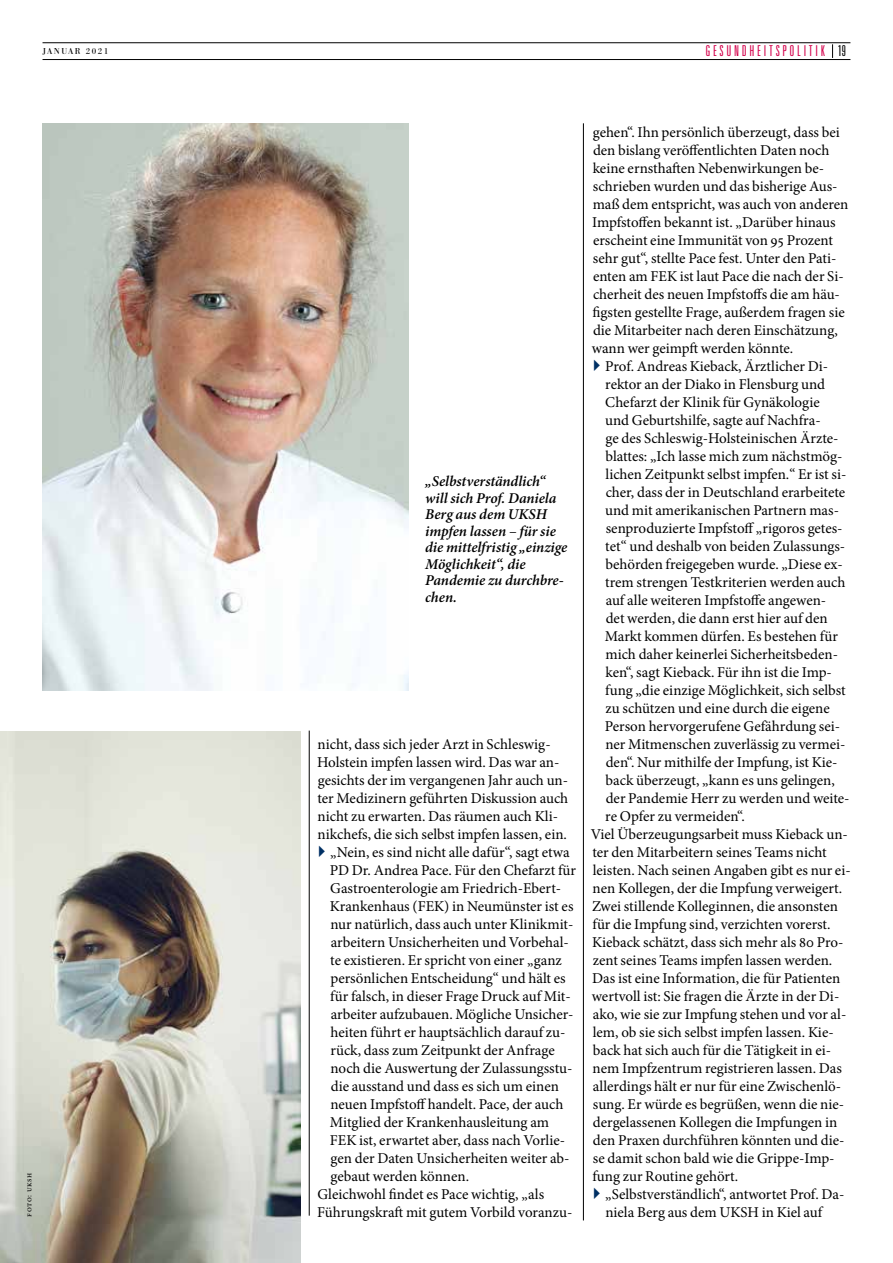
<style>
.page{position:relative;width:893px;height:1263px;background:#fff}
.page>*{position:absolute;margin:0;border:0;box-sizing:border-box;transform-origin:0 0}
.t1{font:15px/18px "Minion Pro";color:#000}
.t2{font:italic 600 15px/16.5px "Minion Pro";letter-spacing:-.005em;color:#000}
.t3{font:300 ultra-condensed 15px "Univers LT Std";letter-spacing:.18em;color:#d4004b}
.t4{font:9px "Bodoni URW";letter-spacing:.16em;color:#000}
.t5{font:8.25px "Minion Pro";letter-spacing:.065em;color:#000}
.s1{color:#000}
.s2{font-weight:400;font-style:normal}
</style>
<div class="page">
<hr style="left:43px;top:42px;width:807px;height:1px;background:#000">
<hr style="left:43px;top:59px;width:807px;height:1px;background:#000">
<svg style="left:832px;top:44px;width:1px;height:14px"></svg>
<hr style="left:309px;top:731px;width:1px;height:485px;background:#000">
<hr style="left:583px;top:123px;width:1px;height:1097px;background:#000">
<img style="left:43px;top:123px;width:365px;height:567px">
<img style="left:0;top:731px;width:300px;height:532px">
<p class="t4" style="left:43px;top:46px;width:67px">JANUAR 2021</p>
<p class="t5" style="left:23px;top:1217px;width:45px;rotate:-90deg">Foto: UkSH</p>
<p class="t3" style="left:705px;top:43px;width:142px">GESUNDHEITSPOLITIK <span class="s1">19</span></p>
<p class="t2" style="left:425px;top:473px;width:144px">„Selbstverständlich“ will sich Prof. Daniela<br>Berg aus dem UKSH impfen lassen <span class="s2">–</span> für sie die mittelfristig „einzige<br>Möglichkeit“, die<br>Pandemie zu durchbre&shy;chen.</p>
<p class="t1" style="left:318px;top:735px;width:235px">nicht, dass sich jeder Arzt in Schleswig-</p>
<p class="t1" style="left:317px;top:753px;width:244px">Holstein impfen lassen wird. Das war an-</p>
<p class="t1" style="left:318px;top:771px;width:252px">gesichts der im vergangenen Jahr auch un-</p>
<p class="t1" style="left:317px;top:789px;width:252px">ter Medizinern geführten Diskussion auch</p>
<p class="t1" style="left:318px;top:807px;width:242px">nicht zu erwarten. Das räumen auch Kli-</p>
<p class="t1" style="left:318px;top:825px;width:251px">nikchefs, die sich selbst impfen lassen, ein.</p>
<p class="t1" style="left:330px;top:843px;width:241px">„Nein, es sind nicht alle dafür“, sagt etwa</p>
<p class="t1" style="left:330px;top:861px;width:248px">PD Dr. Andrea Pace. Für den Chefarzt für</p>
<p class="t1" style="left:330px;top:879px;width:232px">Gastroenterologie am Friedrich-Ebert-</p>
<p class="t1" style="left:330px;top:897px;width:245px">Krankenhaus (FEK) in Neumünster ist es</p>
<p class="t1" style="left:330px;top:915px;width:245px">nur natürlich, dass auch unter Klinikmit-</p>
<p class="t1" style="left:331px;top:933px;width:240px">arbeitern Unsicherheiten und Vorbehal-</p>
<p class="t1" style="left:330px;top:951px;width:233px">te existieren. Er spricht von einer „ganz</p>
<p class="t1" style="left:330px;top:969px;width:237px">persönlichen Entscheidung“ und hält es</p>
<p class="t1" style="left:330px;top:987px;width:242px">für falsch, in dieser Frage Druck auf Mit-</p>
<p class="t1" style="left:331px;top:1005px;width:244px">arbeiter aufzubauen. Mögliche Unsicher-</p>
<p class="t1" style="left:331px;top:1023px;width:236px">heiten führt er hauptsächlich darauf zu-</p>
<p class="t1" style="left:330px;top:1041px;width:226px">rück, dass zum Zeitpunkt der Anfrage</p>
<p class="t1" style="left:330px;top:1059px;width:244px">noch die Auswertung der Zulassungsstu-</p>
<p class="t1" style="left:331px;top:1077px;width:230px">die ausstand und dass es sich um einen</p>
<p class="t1" style="left:330px;top:1095px;width:235px">neuen Impfstoff handelt. Pace, der auch</p>
<p class="t1" style="left:330px;top:1113px;width:221px">Mitglied der Krankenhausleitung am</p>
<p class="t1" style="left:330px;top:1131px;width:237px">FEK ist, erwartet aber, dass nach Vorlie-</p>
<p class="t1" style="left:331px;top:1149px;width:240px">gen der Daten Unsicherheiten weiter ab-</p>
<p class="t1" style="left:331px;top:1167px;width:140px">gebaut werden können.</p>
<p class="t1" style="left:318px;top:1185px;width:228px">Gleichwohl findet es Pace wichtig, „als</p>
<p class="t1" style="left:317px;top:1203px;width:257px">Führungskraft mit gutem Vorbild voranzu-</p>
<p class="t1" style="left:592px;top:123px;width:258px">gehen“. Ihn persönlich überzeugt, dass bei den bislang veröffentlichten Daten noch keine ernsthaften Nebenwirkungen be&shy;schrieben wurden und das bisherige Aus&shy;maß dem entspricht, was auch von anderen Impfstoffen bekannt ist. „Darüber hinaus erscheint eine Immunität von 95 Prozent sehr gut“, stellte Pace fest. Unter den Pati&shy;enten am FEK ist laut Pace die nach der Si&shy;cherheit des neuen Impfstoffs die am häu&shy;figsten gestellte Frage, außerdem fragen sie die Mitarbeiter nach deren Einschätzung, wann wer geimpft werden könnte.</p>
<p class="t1" style="left:605px;top:357px;width:225px">Prof. Andreas Kieback, Ärztlicher Di-</p>
<p class="t1" style="left:605px;top:375px;width:221px">rektor an der Diako in Flensburg und</p>
<p class="t1" style="left:605px;top:393px;width:216px">Chefarzt der Klinik für Gynäkologie</p>
<p class="t1" style="left:605px;top:411px;width:217px">und Geburtshilfe, sagte auf Nachfra-</p>
<p class="t1" style="left:605px;top:429px;width:234px">ge des Schleswig-Holsteinischen Ärzte-</p>
<p class="t1" style="left:605px;top:447px;width:239px">blattes: „Ich lasse mich zum nächstmög-</p>
<p class="t1" style="left:606px;top:465px;width:242px">lichen Zeitpunkt selbst impfen.“ Er ist si-</p>
<p class="t1" style="left:606px;top:483px;width:241px">cher, dass der in Deutschland erarbeitete</p>
<p class="t1" style="left:605px;top:501px;width:235px">und mit amerikanischen Partnern mas-</p>
<p class="t1" style="left:606px;top:519px;width:238px">senproduzierte Impfstoff „rigoros getes-</p>
<p class="t1" style="left:605px;top:537px;width:242px">tet“ und deshalb von beiden Zulassungs-</p>
<p class="t1" style="left:605px;top:555px;width:239px">behörden freigegeben wurde. „Diese ex-</p>
<p class="t1" style="left:605px;top:573px;width:242px">trem strengen Testkriterien werden auch</p>
<p class="t1" style="left:606px;top:591px;width:222px">auf alle weiteren Impfstoffe angewen-</p>
<p class="t1" style="left:606px;top:609px;width:223px">det werden, die dann erst hier auf den</p>
<p class="t1" style="left:605px;top:627px;width:235px">Markt kommen dürfen. Es bestehen für</p>
<p class="t1" style="left:605px;top:645px;width:234px">mich daher keinerlei Sicherheitsbeden-</p>
<p class="t1" style="left:605px;top:663px;width:228px">ken“, sagt Kieback. Für ihn ist die Imp-</p>
<p class="t1" style="left:605px;top:681px;width:242px">fung „die einzige Möglichkeit, sich selbst</p>
<p class="t1" style="left:605px;top:699px;width:226px">zu schützen und eine durch die eigene</p>
<p class="t1" style="left:605px;top:717px;width:237px">Person hervorgerufene Gefährdung sei-</p>
<p class="t1" style="left:605px;top:735px;width:242px">ner Mitmenschen zuverlässig zu vermei-</p>
<p class="t1" style="left:606px;top:753px;width:233px">den“. Nur mithilfe der Impfung, ist Kie-</p>
<p class="t1" style="left:605px;top:771px;width:231px">back überzeugt, „kann es uns gelingen,</p>
<p class="t1" style="left:606px;top:789px;width:245px">der Pandemie Herr zu werden und weite-</p>
<p class="t1" style="left:605px;top:807px;width:141px">re Opfer zu vermeiden“.</p>
<p class="t1" style="left:591px;top:825px;width:259px">Viel Überzeugungsarbeit muss Kieback un-</p>
<p class="t1" style="left:592px;top:843px;width:236px">ter den Mitarbeitern seines Teams nicht</p>
<p class="t1" style="left:593px;top:861px;width:259px">leisten. Nach seinen Angaben gibt es nur ei-</p>
<p class="t1" style="left:593px;top:879px;width:251px">nen Kollegen, der die Impfung verweigert.</p>
<p class="t1" style="left:592px;top:897px;width:247px">Zwei stillende Kolleginnen, die ansonsten</p>
<p class="t1" style="left:592px;top:915px;width:240px">für die Impfung sind, verzichten vorerst.</p>
<p class="t1" style="left:592px;top:933px;width:253px">Kieback schätzt, dass sich mehr als 80 Pro-</p>
<p class="t1" style="left:593px;top:951px;width:241px">zent seines Teams impfen lassen werden.</p>
<p class="t1" style="left:592px;top:969px;width:250px">Das ist eine Information, die für Patienten</p>
<p class="t1" style="left:592px;top:987px;width:249px">wertvoll ist: Sie fragen die Ärzte in der Di-</p>
<p class="t1" style="left:593px;top:1005px;width:255px">ako, wie sie zur Impfung stehen und vor al-</p>
<p class="t1" style="left:593px;top:1023px;width:242px">lem, ob sie sich selbst impfen lassen. Kie-</p>
<p class="t1" style="left:593px;top:1041px;width:240px">back hat sich auch für die Tätigkeit in ei-</p>
<p class="t1" style="left:593px;top:1059px;width:251px">nem Impfzentrum registrieren lassen. Das</p>
<p class="t1" style="left:593px;top:1077px;width:250px">allerdings hält er nur für eine Zwischenlö-</p>
<p class="t1" style="left:593px;top:1095px;width:253px">sung. Er würde es begrüßen, wenn die nie-</p>
<p class="t1" style="left:593px;top:1113px;width:246px">dergelassenen Kollegen die Impfungen in</p>
<p class="t1" style="left:593px;top:1131px;width:253px">den Praxen durchführen könnten und die-</p>
<p class="t1" style="left:593px;top:1149px;width:243px">se damit schon bald wie die Grippe-Imp-</p>
<p class="t1" style="left:592px;top:1167px;width:147px">fung zur Routine gehört.</p>
<p class="t1" style="left:605px;top:1185px;width:241px">„Selbstverständlich“, antwortet Prof. Da-</p>
<p class="t1" style="left:605px;top:1203px;width:218px">niela Berg aus dem UKSH in Kiel auf</p>
</div>
